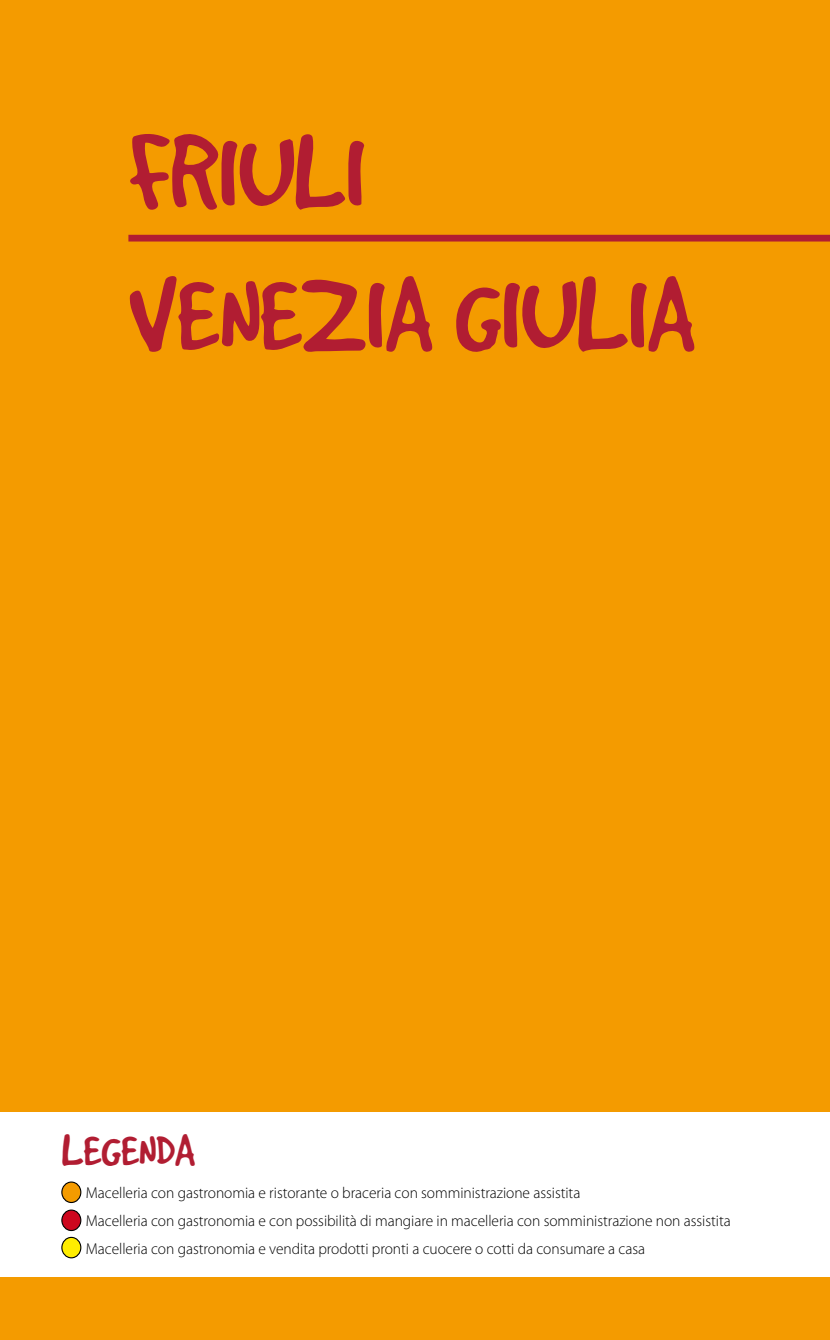
<style>
.page{position:relative;width:830px;height:1340px;background:#fff}
.page>*{position:absolute;margin:0;border:0;box-sizing:border-box;transform-origin:0 0}
.t1{font:118.35px/142px "Good Dog";color:#b11d32}
.t2{font:49.95px "Good Dog";color:#b11d32}
.t3{font:300 15.75px/27.7px "Myriad Pro";letter-spacing:-.005em;color:#000}
</style>
<div class="page">
<div style="left:0;top:0;width:829px;height:1339px;background:#f49b00"></div>
<div style="left:0;top:1111px;width:829px;height:165px;background:#fff"></div>
<div style="left:128px;top:235px;width:701px;height:6px;background:#b11d32"></div>
<div style="left:62px;top:1182px;width:19px;height:20px;background:#f49b00;border-radius:50%"></div>
<div style="left:61px;top:1181px;width:20px;height:21px;border:1px solid #000;border-radius:50%"></div>
<div style="left:62px;top:1210px;width:19px;height:20px;background:#cd071e;border-radius:50%"></div>
<div style="left:61px;top:1209px;width:20px;height:22px;border:1px solid #000;border-radius:50%"></div>
<div style="left:62px;top:1237px;width:19px;height:20px;background:#ffed00;border-radius:50%"></div>
<div style="left:61px;top:1236px;width:20px;height:22px;border:1px solid #000;border-radius:50%"></div>
<h1 class="t1" style="left:128px;top:99px;width:567px">FRIULI<br>VENEZIA GIULIA</h1>
<h2 class="t2" style="left:62px;top:1123px;width:134px">LEGENDA</h2>
<p class="t3" style="left:86px;top:1178px;width:646px">Macelleria con gastronomia e ristorante o braceria con somministrazione assistita<br>Macelleria con gastronomia e con possibilità di mangiare in macelleria con somministrazione non assistita<br>Macelleria con gastronomia e vendita prodotti pronti a cuocere o cotti da consumare a casa</p>
</div>
